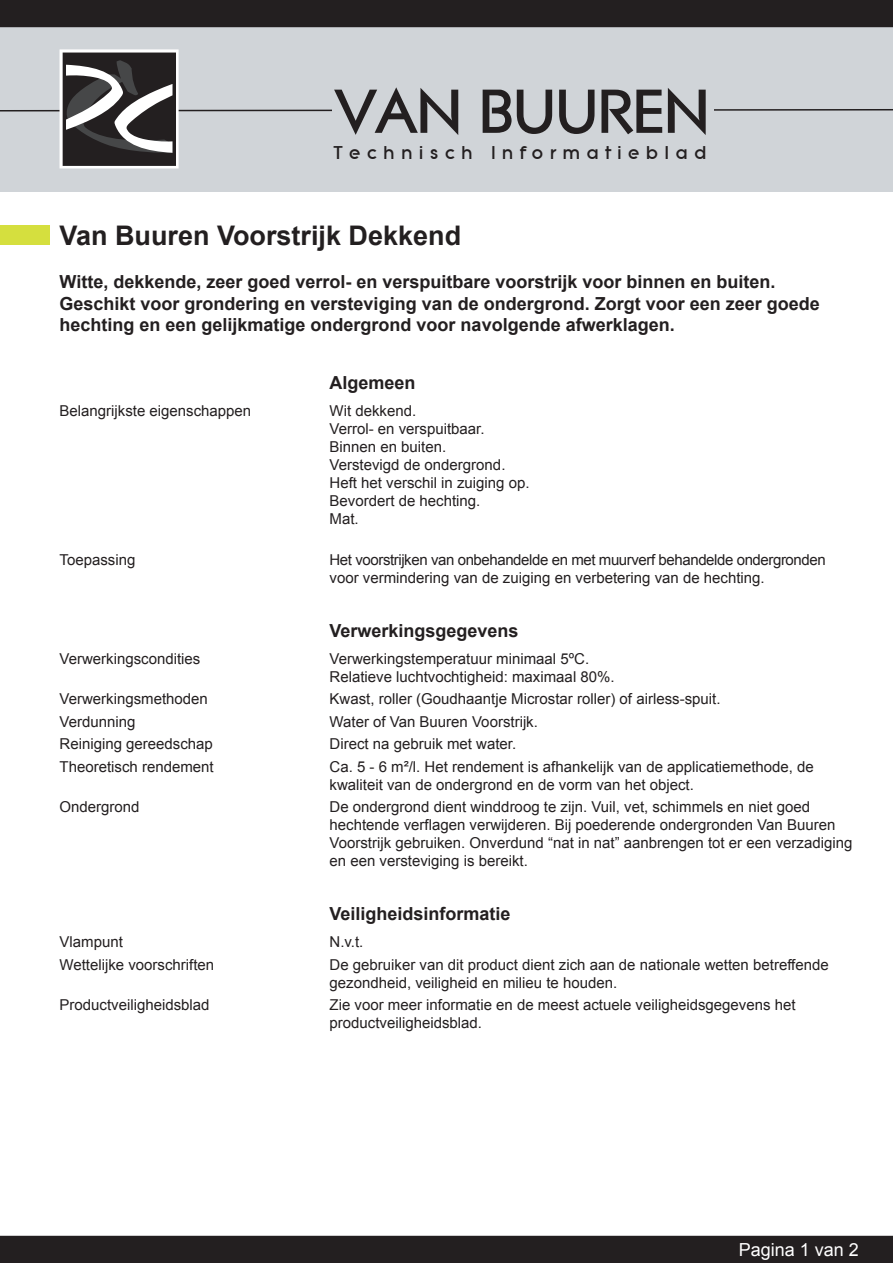
<style>
.page{position:relative;width:893px;height:1263px;background:#fff}
.page>*{position:absolute;margin:0;border:0;box-sizing:border-box;transform-origin:0 0}
.t1{font:60px "Lissen";color:#231f20}
.t2{font:700 27px "Arial";color:#231f20}
.t3{font:700 18px/21.6px "Arial";color:#231f20}
.t4{font:18px "Lissen";letter-spacing:.38em;color:#231f20}
.t5{font:18px "Arial";color:#fff}
.t6{font:15px/18px "Arial";color:#231f20}
.t7{font:15px/18px "Arial";letter-spacing:-.025em;color:#231f20}
</style>
<div class="page">
<div style="left:0;top:1px;width:893px;height:191px;background:#d0d4d8"></div>
<svg style="left:0;top:49px;width:893px;height:119px"></svg>
<div style="left:0;top:0;width:893px;height:27px;background:#231f20"></div>
<div style="left:332px;top:77px;width:381px;height:64px;background:#d0d4d8"></div>
<div style="left:0;top:1236px;width:893px;height:27px;background:#231f20"></div>
<div style="left:0;top:225px;width:50px;height:19px;background:#d5df3e"></div>
<p class="t1" style="left:336px;top:78px;width:375px">VAN BUUREN</p>
<p class="t4" style="left:334px;top:142px;width:374px">Technisch Informatieblad</p>
<p class="t2" style="left:60px;top:218px;width:403px">Van Buuren Voorstrijk Dekkend</p>
<p class="t3" style="left:60px;top:272px;width:718px">Witte, dekkende, zeer goed verrol- en verspuitbare voorstrijk voor binnen en buiten.</p>
<p class="t3" style="left:60px;top:293px;width:762px">Geschikt voor grondering en versteviging van de ondergrond. Zorgt voor een zeer goede hechting en een gelijkmatige ondergrond voor navolgende afwerklagen.</p>
<p class="t3" style="left:330px;top:373px;width:88px">Algemeen</p>
<p class="t6" style="left:60px;top:402px;width:193px">Belangrijkste eigenschappen</p>
<p class="t6" style="left:330px;top:402px;width:157px">Wit dekkend.<br>Verrol- en verspuitbaar.</p>
<p class="t6" style="left:330px;top:438px;width:118px">Binnen en buiten.</p>
<p class="t6" style="left:330px;top:456px;width:202px">Verstevigd de ondergrond.<br>Heft het verschil in zuiging op.</p>
<p class="t6" style="left:330px;top:492px;width:152px">Bevordert de hechting.</p>
<p class="t6" style="left:330px;top:510px;width:31px">Mat.</p>
<p class="t6" style="left:60px;top:550px;width:77px">Toepassing</p>
<p class="t7" style="left:330px;top:550px;width:498px">Het voorstrijken van onbehandelde en met muurverf behandelde ondergronden voor vermindering van de zuiging en verbetering van de hechting.</p>
<p class="t3" style="left:330px;top:620px;width:191px">Verwerkingsgegevens</p>
<p class="t6" style="left:60px;top:649px;width:142px">Verwerkingscondities</p>
<p class="t6" style="left:330px;top:649px;width:261px">Verwerkingstemperatuur minimaal 5ºC.</p>
<p class="t6" style="left:330px;top:667px;width:287px">Relatieve luchtvochtigheid: maximaal 80%.</p>
<p class="t6" style="left:60px;top:690px;width:150px">Verwerkingsmethoden</p>
<p class="t6" style="left:330px;top:690px;width:392px">Kwast, roller (Goudhaantje Microstar roller) of airless-spuit.</p>
<p class="t6" style="left:60px;top:712px;width:77px">Verdunning</p>
<p class="t6" style="left:330px;top:712px;width:210px">Water of Van Buuren Voorstrijk.</p>
<p class="t6" style="left:60px;top:735px;width:155px">Reiniging gereedschap</p>
<p class="t6" style="left:330px;top:735px;width:188px">Direct na gebruik met water.</p>
<p class="t6" style="left:60px;top:757px;width:156px">Theoretisch rendement</p>
<p class="t6" style="left:330px;top:757px;width:486px">Ca. 5 - 6 m²/l. Het rendement is afhankelijk van de applicatiemethode, de kwaliteit van de ondergrond en de vorm van het object.</p>
<p class="t6" style="left:60px;top:798px;width:82px">Ondergrond</p>
<p class="t6" style="left:330px;top:798px;width:482px">De ondergrond dient winddroog te zijn. Vuil, vet, schimmels en niet goed</p>
<p class="t6" style="left:330px;top:816px;width:524px">hechtende verflagen verwijderen. Bij poederende ondergronden Van Buuren<br>Voorstrijk gebruiken. Onverdund “nat in nat” aanbrengen tot er een verzadiging en een versteviging is bereikt.</p>
<p class="t3" style="left:330px;top:904px;width:183px">Veiligheidsinformatie</p>
<p class="t6" style="left:60px;top:933px;width:65px">Vlampunt</p>
<p class="t6" style="left:330px;top:933px;width:35px">N.v.t.</p>
<p class="t6" style="left:60px;top:955px;width:156px">Wettelijke voorschriften</p>
<p class="t6" style="left:330px;top:955px;width:501px">De gebruiker van dit product dient zich aan de nationale wetten betreffende gezondheid, veiligheid en milieu te houden.</p>
<p class="t6" style="left:60px;top:996px;width:152px">Productveiligheidsblad</p>
<p class="t6" style="left:330px;top:996px;width:468px">Zie voor meer informatie en de meest actuele veiligheidsgegevens het productveiligheidsblad.</p>
<p class="t5" style="left:739px;top:1238px;width:122px">Pagina 1 van 2</p>
</div>
